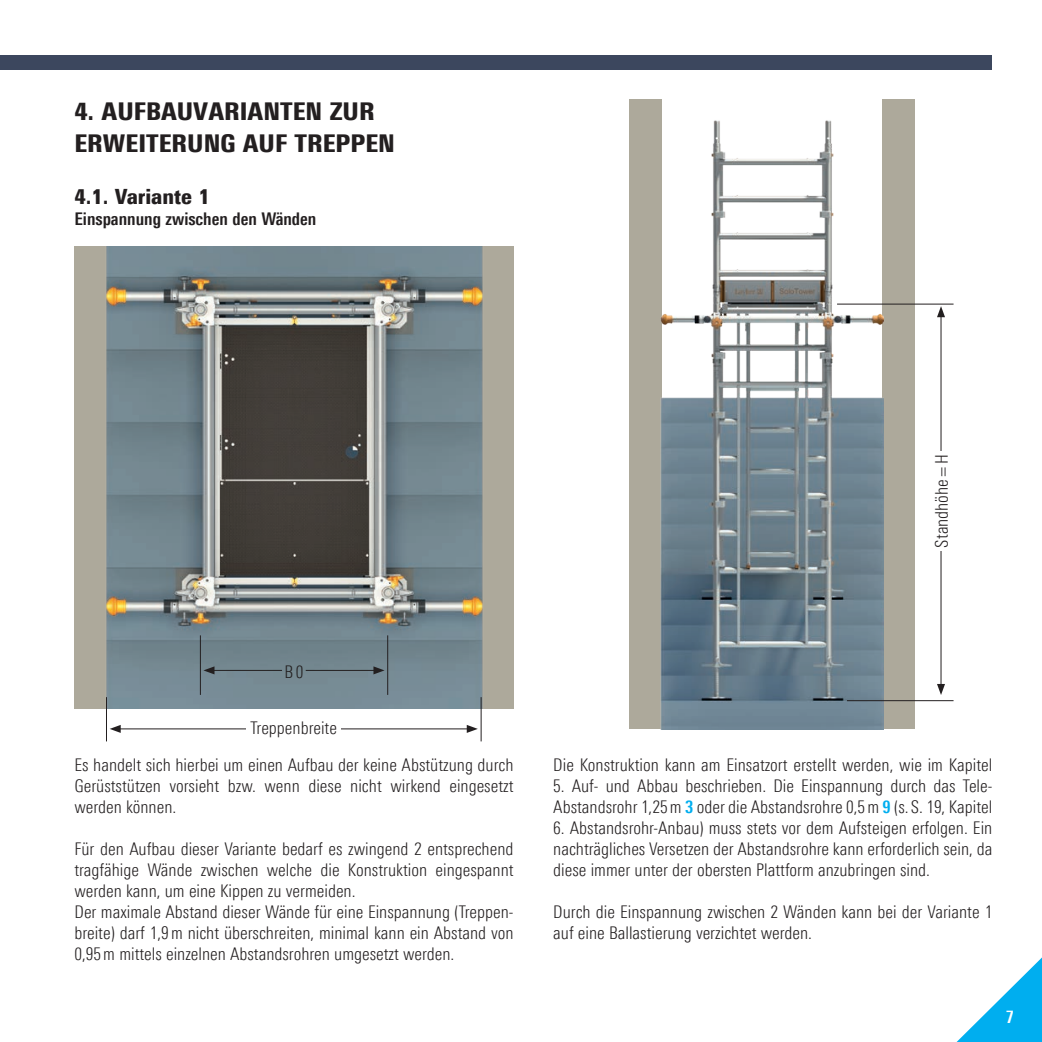
<style>
.page{position:relative;width:1042px;height:1042px;background:#fff}
.page>*{position:absolute;margin:0;border:0;box-sizing:border-box;transform-origin:0 0}
.Absatz_Flie_text{font:900 24.5px "Linotype Univers 820 Cn";color:#231f20}
.Absatz_Flie_text-2{font:900 21px "Linotype Univers 820 Cn";color:#231f20}
.Absatz_Flie_text-3{font:300 17.5px/21px "Linotype Univers 320 Cn";color:#231f20;text-align:justify}
.Absatz_Flie_text-4{font:700 17.5px "Linotype Univers 620 Cn";color:#231f20}
.t1{font:700 17.5px "Linotype Univers 620 Cn";color:#fff}
.s1{font-family:"Linotype Univers 620 Cn";font-weight:700;color:#00aeef}
</style>
<div class="page">
<div style="left:0;top:55px;width:992px;height:15px;background:#3c475e"></div>
<svg style="left:956px;top:957px;width:86px;height:85px"></svg>
<img style="left:74px;top:246px;width:439px;height:462px">
<hr style="left:200px;top:635px;width:1px;height:60px;background:#231f20">
<hr style="left:387px;top:635px;width:1px;height:60px;background:#231f20">
<hr style="left:106px;top:697px;width:1px;height:44px;background:#231f20">
<hr style="left:481px;top:697px;width:1px;height:44px;background:#231f20">
<hr style="left:118px;top:728px;width:351px;height:1px;background:#231f20">
<svg style="left:110px;top:725px;width:11px;height:8px"></svg>
<svg style="left:467px;top:725px;width:11px;height:8px"></svg>
<div style="left:247px;top:717px;width:94px;height:21px;background:#fff"></div>
<hr style="left:212px;top:670px;width:70px;height:1px;background:#231f20">
<svg style="left:203px;top:666px;width:11px;height:8px"></svg>
<hr style="left:306px;top:670px;width:70px;height:1px;background:#231f20">
<svg style="left:373px;top:666px;width:11px;height:8px"></svg>
<div style="left:882px;top:99px;width:32px;height:630px;background:#ada99b"></div>
<img style="left:629px;top:99px;width:254px;height:630px">
<hr style="left:847px;top:700px;width:106px;height:1px;background:#231f20">
<hr style="left:837px;top:304px;width:116px;height:1px;background:#231f20">
<hr style="left:940px;top:314px;width:1px;height:373px;background:#231f20">
<svg style="left:937px;top:684px;width:8px;height:11px"></svg>
<svg style="left:937px;top:306px;width:8px;height:11px"></svg>
<div style="left:931px;top:451px;width:21px;height:100px;background:#fff"></div>
<p class="Absatz_Flie_text" style="left:74px;top:96px;width:302px">4. AUFBAUVARIANTEN ZUR</p>
<p class="Absatz_Flie_text" style="left:74px;top:128px;width:322px">ERWEITERUNG AUF TREPPEN</p>
<p class="Absatz_Flie_text-2" style="left:74px;top:184px;width:137px">4.1. Variante 1</p>
<p class="Absatz_Flie_text-4" style="left:74px;top:209px;width:243px">Einspannung zwischen den Wänden</p>
<p class="Absatz_Flie_text-3" style="left:931px;top:547px;width:95px;rotate:-90deg">Standhöhe=H</p>
<p class="Absatz_Flie_text-3" style="left:285px;top:661px;width:20px">B0</p>
<p class="Absatz_Flie_text-3" style="left:250px;top:717px;width:88px">Treppenbreite</p>
<p class="Absatz_Flie_text-3" style="left:74px;top:754px;width:441px">Es handelt sich hierbei um einen Aufbau der keine Abstützung durch Gerüststützen vorsieht bzw. wenn diese nicht wirkend eingesetzt werden können.</p>
<p class="Absatz_Flie_text-3" style="left:74px;top:838px;width:441px">Für den Aufbau dieser Variante bedarf es zwingend 2 entsprechend tragfähige Wände zwischen welche die Konstruktion eingespannt werden kann, um eine Kippen zu vermeiden.</p>
<p class="Absatz_Flie_text-3" style="left:74px;top:901px;width:441px">Der maximale Abstand dieser Wände für eine Einspannung (Treppen&shy;breite) darf 1,9m nicht überschreiten, minimal kann ein Abstand von 0,95m mittels einzelnen Abstandsrohren umgesetzt werden.</p>
<p class="Absatz_Flie_text-3" style="left:553px;top:754px;width:441px">Die Konstruktion kann am Einsatzort erstellt werden, wie im Kapitel</p>
<p class="Absatz_Flie_text-3" style="left:553px;top:775px;width:441px">5. Auf- und Abbau beschrieben. Die Einspannung durch das Tele-<br>Abstandsrohr 1,25m <span class="s1">3</span> oder die Abstandsrohre 0,5m <span class="s1">9</span> (s. S. 19, Kapitel</p>
<p class="Absatz_Flie_text-3" style="left:553px;top:817px;width:441px">6. Abstandsrohr-Anbau) muss stets vor dem Aufsteigen erfolgen. Ein nachträgliches Versetzen der Abstandsrohre kann erforderlich sein, da diese immer unter der obersten Plattform anzubringen sind.</p>
<p class="Absatz_Flie_text-3" style="left:553px;top:901px;width:441px">Durch die Einspannung zwischen 2 Wänden kann bei der Variante 1 auf eine Ballastierung verzichtet werden.</p>
<p class="t1" style="left:1006px;top:1006px;width:10px">7</p>
</div>
